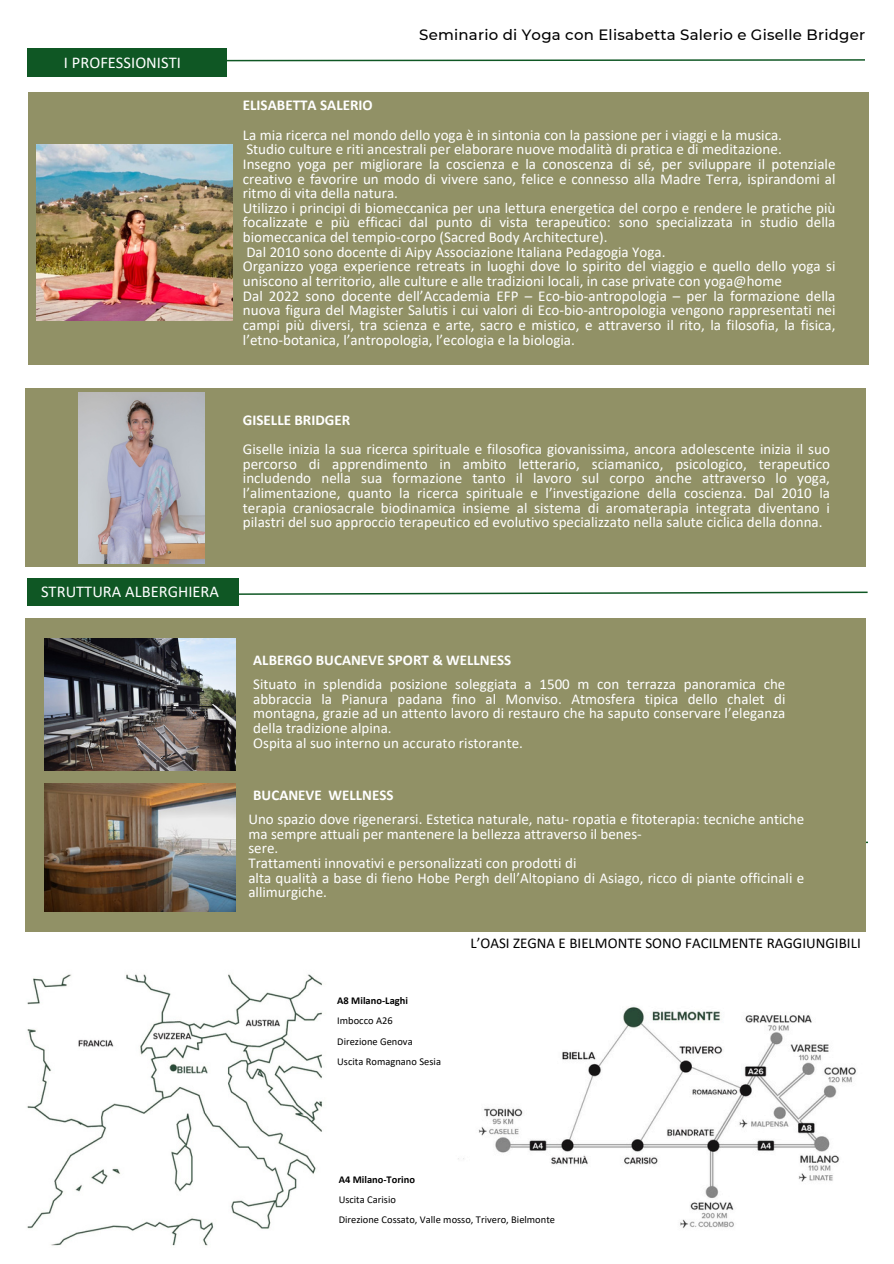
<style>
.page{position:relative;width:894px;height:1264px;background:#fff}
.page>*{position:absolute;margin:0;border:0;box-sizing:border-box;transform-origin:0 0}
.t1{font:16.5px "Calibri";color:#fff}
.t2{font:15px/14.7px "Calibri";color:#fff}
.t3{font:700 15px "Calibri";color:#fff}
.t4{font:500 15px "Montserrat";letter-spacing:.015em;color:#000}
.t5{font:15px "Calibri";color:#000}
.t6{font:10.5px "Calibri";color:#000}
.t7{font:700 10.5px "Calibri";color:#000}
</style>
<div class="page">
<svg style="left:226px;top:59px;width:638px;height:2px"></svg>
<div style="left:27px;top:48px;width:199px;height:28px;background:#0f5724"></div>
<div style="left:27px;top:579px;width:211px;height:27px;background:#0f5724"></div>
<svg style="left:238px;top:591px;width:629px;height:4px"></svg>
<div style="left:25px;top:388px;width:840px;height:179px;background:#919166"></div>
<div style="left:25px;top:618px;width:839px;height:314px;background:#919166"></div>
<img style="left:44px;top:783px;width:191px;height:128px">
<div style="left:28px;top:92px;width:839px;height:272px;background:#919166"></div>
<img style="left:78px;top:392px;width:126px;height:171px">
<img style="left:27px;top:974px;width:296px;height:272px">
<img style="left:458px;top:1006px;width:398px;height:222px">
<img style="left:44px;top:638px;width:191px;height:132px">
<img style="left:37px;top:145px;width:196px;height:175px">
<h1 class="t1" style="left:64px;top:56px;width:118px">I PROFESSIONISTI</h1>
<p class="t4" style="left:419px;top:25px;width:447px">Seminario di Yoga con Elisabetta Salerio e Giselle Bridger</p>
<h1 class="t3" style="left:243px;top:99px;width:131px">ELISABETTA SALERIO</h1>
<h4 class="t2" style="left:243px;top:128px;width:594px">La mia ricerca nel mondo dello yoga è in sintonia con la passione per i viaggi e la musica.<br>Studio culture e riti ancestrali per elaborare nuove modalità di pratica e di meditazione.<br>Insegno yoga per migliorare la coscienza e la conoscenza di sé, per sviluppare il potenziale creativo e favorire un modo di vivere sano, felice e connesso alla Madre Terra, ispirandomi al ritmo di vita della natura.<br>Utilizzo i principi di biomeccanica per una lettura energetica del corpo e rendere le pratiche più focalizzate e più efficaci dal punto di vista terapeutico: sono specializzata in studio della biomeccanica del tempio-corpo (Sacred Body Architecture).<br>Dal 2010 sono docente di Aipy Associazione Italiana Pedagogia Yoga.<br>Organizzo yoga experience retreats in luoghi dove lo spirito del viaggio e quello dello yoga si uniscono al territorio, alle culture e alle tradizioni locali, in case private con yoga@home<br>Dal 2022 sono docente dell’Accademia EFP – Eco-bio-antropologia – per la formazione della nuova figura del Magister Salutis i cui valori di Eco-bio-antropologia vengono rappresentati nei campi più diversi, tra scienza e arte, sacro e mistico, e attraverso il rito, la filosofia, la fisica, l’etno-botanica, l’antropologia, l’ecologia e la biologia.</h4>
<h4 class="t1" style="left:41px;top:585px;width:179px">STRUTTURA ALBERGHIERA</h4>
<h2 class="t3" style="left:243px;top:413px;width:109px">GISELLE BRIDGER</h2>
<p class="t2" style="left:243px;top:443px;width:588px;text-align:justify">Giselle inizia la sua ricerca spirituale e filosofica giovanissima, ancora adolescente inizia il suo percorso di apprendimento in ambito letterario, sciamanico, psicologico, terapeutico includendo nella sua formazione tanto il lavoro sul corpo anche attraverso lo yoga, l’alimentazione, quanto la ricerca spirituale e l’investigazione della coscienza. Dal 2010 la terapia craniosacrale biodinamica insieme al sistema di aromaterapia integrata diventano i pilastri del suo approccio terapeutico ed evolutivo specializzato nella salute ciclica della donna.</p>
<p class="t3" style="left:253px;top:654px;width:259px">ALBERGO BUCANEVE SPORT &amp; WELLNESS</p>
<p class="t2" style="left:253px;top:678px;width:533px">Situato in splendida posizione soleggiata a 1500 m con terrazza panoramica che abbraccia la Pianura padana fino al Monviso. Atmosfera tipica dello chalet di montagna, grazie ad un attento lavoro di restauro che ha saputo conservare l’eleganza della tradizione alpina.<br>Ospita al suo interno un accurato ristorante.</p>
<p class="t3" style="left:253px;top:788px;width:142px">BUCANEVE WELLNESS</p>
<p class="t2" style="left:248px;top:813px;width:557px">Uno spazio dove rigenerarsi. Estetica naturale, natu- ropatia e fitoterapia: tecniche antiche ma sempre attuali per mantenere la bellezza attraverso il benes-<br>sere.<br>Trattamenti innovativi e personalizzati con prodotti di<br>alta qualità a base di fieno Hobe Pergh dell’Altopiano di Asiago, ricco di piante officinali e allimurgiche.</p>
<h4 class="t7" style="left:337px;top:996px;width:72px">A8 Milano-Laghi</h4>
<p class="t6" style="left:337px;top:1016px;width:57px">Imbocco A26</p>
<h2 class="t6" style="left:337px;top:1036px;width:77px">Direzione Genova</h2>
<p class="t6" style="left:337px;top:1056px;width:105px">Uscita Romagnano Sesia</p>
<h1 class="t5" style="left:470px;top:936px;width:392px">L’OASI ZEGNA E BIELMONTE SONO FACILMENTE RAGGIUNGIBILI</h1>
<p class="t7" style="left:338px;top:1174px;width:78px">A4 Milano-Torino</p>
<p class="t6" style="left:338px;top:1194px;width:59px">Uscita Carisio</p>
<p class="t6" style="left:338px;top:1215px;width:218px">Direzione Cossato, Valle mosso, Trivero, Bielmonte</p>
</div>
